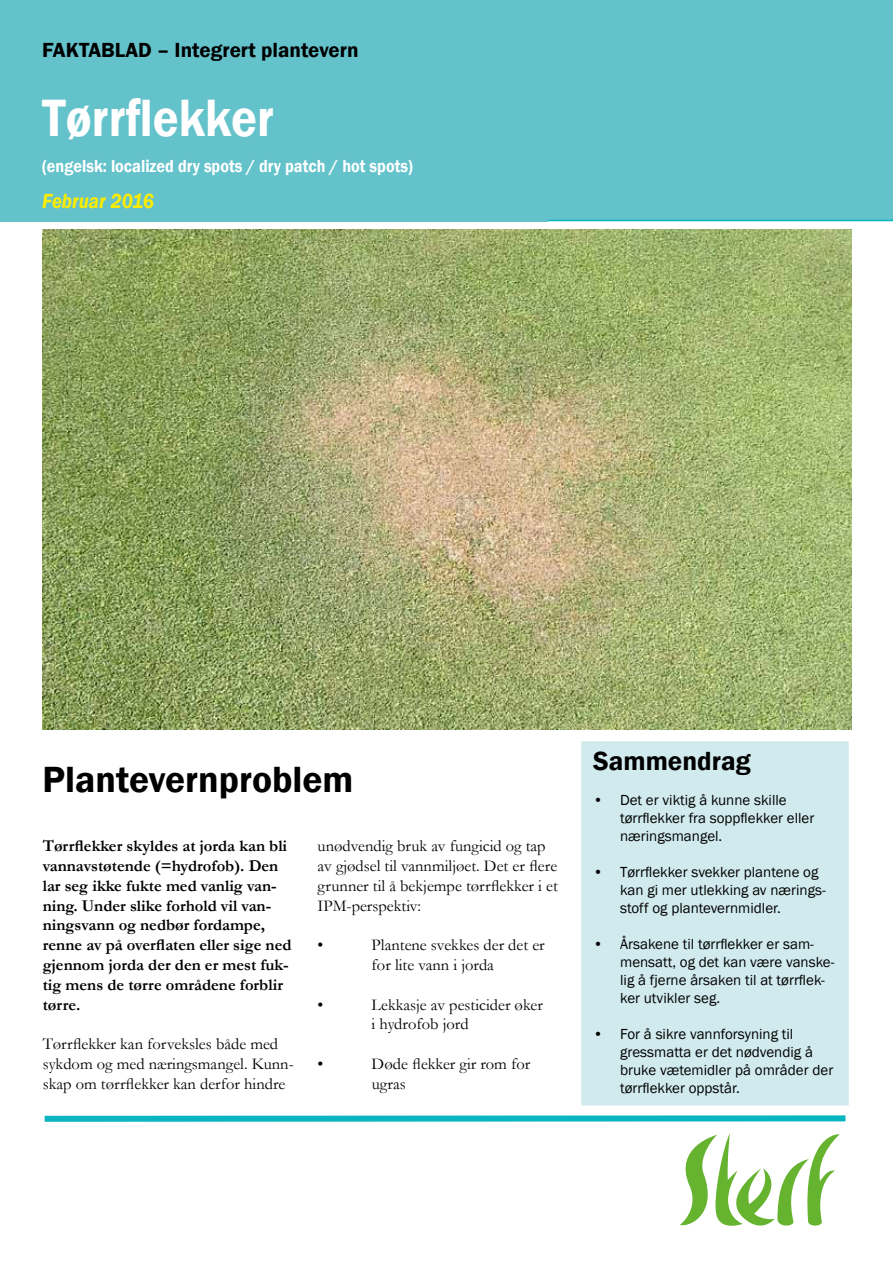
<style>
.page{position:relative;width:893px;height:1263px;background:#fff}
.page>*{position:absolute;margin:0;border:0;box-sizing:border-box;transform-origin:0 0}
.t1{font:600 54px "Franklin Gothic";color:#fff;scale:.9 1}
.t2{font:600 37.5px "Franklin Gothic";color:#000}
.t3{font:600 27px "Franklin Gothic";color:#000}
.t4{font:600 21px "Franklin Gothic";color:#000}
.t5{font:italic 600 21px "Franklin Gothic";color:#ffed00;scale:.9 1}
.t6{font:600 18px "Franklin Gothic";color:#fff;scale:.9 1}
.t7{font:16.5px/19.8px "Garamond";color:#000}
.t8{font:700 16.5px/19.8px "Garamond";color:#000}
.t9{font:15px/18px "Franklin Gothic";color:#000}
</style>
<div class="page">
<img style="left:43px;top:230px;width:809px;height:499px">
<div style="left:575px;top:735px;width:280px;height:376px;background:#d1eaee;border:6px solid #fff"></div>
<div style="left:548px;top:0;width:345px;height:221px;background:#64c2cb"></div>
<svg style="left:680px;top:1134px;width:159px;height:92px"></svg>
<div style="left:45px;top:1115px;width:800px;height:7px;background:#08b5c0"></div>
<div style="left:0;top:0;width:548px;height:221px;background:#64c2cb"></div>
<h3 class="t4" style="left:42px;top:37px;width:318px">Faktablad – Integrert plantevern</h3>
<h1 class="t1" style="left:42px;top:85px;width:259px">Tørrflekker</h1>
<p class="t6" style="left:42px;top:155px;width:413px">(engelsk: localized dry spots / dry patch / hot spots)</p>
<h3 class="t5" style="left:42px;top:188px;width:126px">Februar 2016</h3>
<h2 class="t2" style="left:43px;top:756px;width:312px">Plantevernproblem</h2>
<p class="t8" style="left:43px;top:836px;width:250px">Tørrflekker skyldes at jorda kan bli vannavstøtende (=hydrofob). Den lar seg ikke fukte med vanlig van&shy;ning. Under slike forhold vil van&shy;ningsvann og nedbør fordampe, renne av på overflaten eller sige ned gjennom jorda der den er mest fuk&shy;tig mens de tørre områdene forblir tørre.</p>
<p class="t7" style="left:43px;top:1034px;width:253px">Tørrflekker kan forveksles både med sykdom og med næringsmangel. Kunn&shy;skap om tørrflekker kan derfor hindre</p>
<p class="t7" style="left:318px;top:836px;width:242px">unødvendig bruk av fungicid og tap av gjødsel til vannmiljøet. Det er flere grunner til å bekjempe tørrflekker i et<br>IPM-perspektiv:</p>
<p class="t7" style="left:318px;top:935px;width:7px">•</p>
<p class="t7" style="left:372px;top:935px;width:175px">Plantene svekkes der det er for lite vann i jorda</p>
<p class="t7" style="left:318px;top:994px;width:7px">•</p>
<p class="t7" style="left:372px;top:994px;width:173px">Lekkasje av pesticider øker i hydrofob jord</p>
<p class="t7" style="left:318px;top:1053px;width:7px">•</p>
<p class="t7" style="left:372px;top:1053px;width:160px">Døde flekker gir rom for ugras</p>
<h3 class="t3" style="left:593px;top:744px;width:159px">Sammendrag</h3>
<p class="t9" style="left:620px;top:791px;width:196px;text-indent:-27px">• Det er viktig å kunne skille tørrflekker fra soppflekker eller næringsmangel.</p>
<p class="t9" style="left:620px;top:863px;width:207px;text-indent:-27px">• Tørrflekker svekker plantene og kan gi mer utlekking av nærings&shy;stoff og plantevernmidler.</p>
<p class="t9" style="left:620px;top:935px;width:216px;text-indent:-27px">• Årsakene til tørrflekker er sam&shy;mensatt, og det kan være vanske&shy;lig å fjerne årsaken til at tørrflek&shy;ker utvikler seg.</p>
<p class="t9" style="left:620px;top:1025px;width:215px;text-indent:-27px">• For å sikre vannforsyning til gressmatta er det nødvendig å bruke vætemidler på områder der tørrflekker oppstår.</p>
</div>
